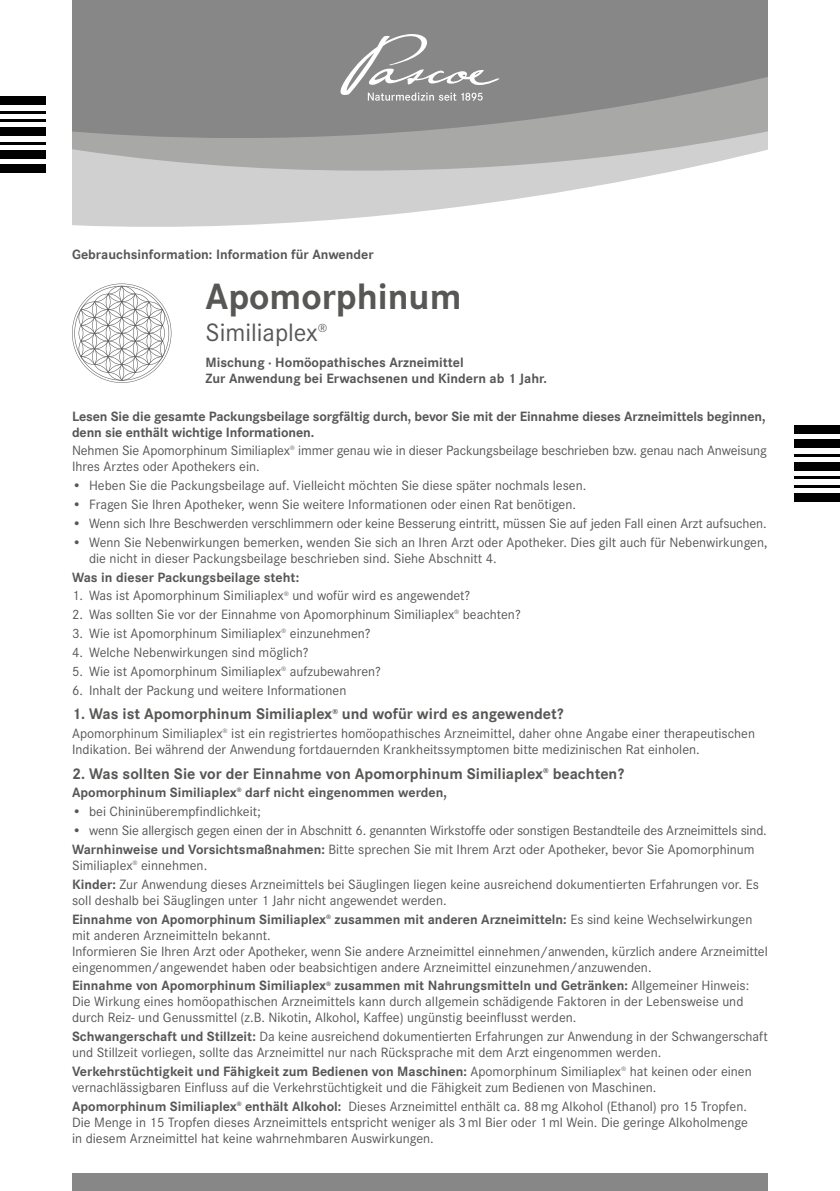
<style>
.page{position:relative;width:840px;height:1191px;background:#fff}
.page>*{position:absolute;margin:0;border:0;box-sizing:border-box;transform-origin:0 0}
.t1{font:700 38px "Corporate S Pro";color:#575756}
.t2{font:26px "Corporate S Pro";color:#575756}
.t3{font:700 16px "Corporate S Pro";color:#575756}
.t4{font:14px/16px "Corporate S Pro";color:#575756}
.t5{font:700 14px/16px "Corporate S Pro";color:#575756}
.s1{font-weight:700}
</style>
<div class="page">
<svg style="left:72px;top:186px;width:522px;height:40px;fill:#d0d0d0"></svg>
<svg style="left:72px;top:0;width:695px;height:186px;background:#9a9a9a"></svg>
<svg style="left:340px;top:34px;width:159px;height:67px;background:#9a9a9a"></svg>
<div style="left:72px;top:1174px;width:695px;height:17px;background:#878787"></div>
<svg style="left:72px;top:283px;width:99px;height:100px"></svg>
<div style="left:0;top:96px;width:45px;height:9px;background:#000"></div>
<hr style="left:0;top:111px;width:45px;height:2px;background:#000">
<hr style="left:0;top:119px;width:45px;height:3px;background:#000">
<div style="left:0;top:128px;width:45px;height:8px;background:#000"></div>
<hr style="left:0;top:142px;width:45px;height:3px;background:#000">
<div style="left:0;top:150px;width:45px;height:9px;background:#000"></div>
<div style="left:0;top:164px;width:45px;height:9px;background:#000"></div>
<div style="left:794px;top:493px;width:45px;height:9px;background:#000"></div>
<hr style="left:794px;top:485px;width:45px;height:3px;background:#000">
<hr style="left:794px;top:476px;width:45px;height:3px;background:#000">
<div style="left:794px;top:462px;width:45px;height:9px;background:#000"></div>
<hr style="left:794px;top:454px;width:45px;height:2px;background:#000">
<div style="left:794px;top:439px;width:45px;height:9px;background:#000"></div>
<div style="left:794px;top:425px;width:45px;height:9px;background:#000"></div>
<p class="t5" style="left:72px;top:245px;width:303px">Gebrauchsinformation: Information für Anwender</p>
<h1 class="t1" style="left:205px;top:266px;width:257px">Apomorphinum</h1>
<h2 class="t2" style="left:205px;top:313px;width:123px">Similiaplex<sup>®</sup></h2>
<p class="t5" style="left:205px;top:353px;width:343px">Mischung · Homöopathisches Arzneimittel<br>Zur Anwendung bei Erwachsenen und Kindern ab 1 Jahr.</p>
<p class="t5" style="left:72px;top:407px;width:694px">Lesen Sie die gesamte Packungsbeilage sorgfältig durch, bevor Sie mit der Einnahme dieses Arzneimittels beginnen, denn sie enthält wichtige Informationen.</p>
<p class="t4" style="left:72px;top:442px;width:696px">Nehmen Sie Apomorphinum Similiaplex<sup>®</sup> immer genau wie in dieser Packungsbeilage beschrieben bzw. genau nach Anweisung<br>Ihres Arztes oder Apothekers ein.</p>
<p class="t4" style="left:72px;top:476px;width:515px">• Heben Sie die Packungsbeilage auf. Vielleicht möchten Sie diese später nochmals lesen.</p>
<p class="t4" style="left:72px;top:495px;width:505px">• Fragen Sie Ihren Apotheker, wenn Sie weitere Informationen oder einen Rat benötigen.</p>
<p class="t4" style="left:72px;top:514px;width:695px">• Wenn sich Ihre Beschwerden verschlimmern oder keine Besserung eintritt, müssen Sie auf jeden Fall einen Arzt aufsuchen.</p>
<p class="t4" style="left:89px;top:533px;width:679px;text-indent:-17px">• Wenn Sie Nebenwirkungen bemerken, wenden Sie sich an Ihren Arzt oder Apotheker. Dies gilt auch für Nebenwirkungen, die nicht in dieser Packungsbeilage beschrieben sind. Siehe Abschnitt 4.</p>
<p class="t5" style="left:72px;top:568px;width:229px">Was in dieser Packungsbeilage steht:</p>
<p class="t4" style="left:72px;top:587px;width:399px">1. Was ist Apomorphinum Similiaplex<sup>®</sup> und wofür wird es angewendet?</p>
<p class="t4" style="left:72px;top:605px;width:450px">2. Was sollten Sie vor der Einnahme von Apomorphinum Similiaplex<sup>®</sup> beachten?</p>
<p class="t4" style="left:72px;top:624px;width:300px">3. Wie ist Apomorphinum Similiaplex<sup>®</sup> einzunehmen?</p>
<p class="t4" style="left:72px;top:643px;width:238px">4. Welche Nebenwirkungen sind möglich?</p>
<p class="t4" style="left:72px;top:662px;width:310px">5. Wie ist Apomorphinum Similiaplex<sup>®</sup> aufzubewahren?</p>
<p class="t4" style="left:72px;top:681px;width:276px">6. Inhalt der Packung und weitere Informationen</p>
<p class="t3" style="left:72px;top:701px;width:492px">1. Was ist Apomorphinum Similiaplex<sup>®</sup> und wofür wird es angewendet?</p>
<p class="t4" style="left:72px;top:724px;width:684px">Apomorphinum Similiaplex<sup>®</sup> ist ein registriertes homöopathisches Arzneimittel, daher ohne Angabe einer therapeutischen<br>Indikation. Bei während der Anwendung fortdauernden Krankheitssymptomen bitte medizinischen Rat einholen.</p>
<p class="t3" style="left:72px;top:760px;width:553px">2. Was sollten Sie vor der Einnahme von Apomorphinum Similiaplex<sup>®</sup> beachten?</p>
<p class="t5" style="left:72px;top:783px;width:376px">Apomorphinum Similiaplex<sup>®</sup> darf nicht eingenommen werden,</p>
<p class="t4" style="left:72px;top:802px;width:190px">• bei Chininüberempfindlichkeit;</p>
<p class="t4" style="left:72px;top:820px;width:695px;line-height:18.8px">• wenn Sie allergisch gegen einen der in Abschnitt 6. genannten Wirkstoffe oder sonstigen Bestandteile des Arzneimittels sind.<br><span class="s1">Warnhinweise und Vorsichtsmaßnahmen:</span> Bitte sprechen Sie mit Ihrem Arzt oder Apotheker, bevor Sie Apomorphinum</p>
<p class="t4" style="left:72px;top:854px;width:688px;line-height:18.8px">Similiaplex<sup>®</sup> einnehmen.<br><span class="s1">Kinder:</span> Zur Anwendung dieses Arzneimittels bei Säuglingen liegen keine ausreichend dokumentierten Erfahrungen vor. Es</p>
<p class="t4" style="left:72px;top:889px;width:681px;line-height:18.8px">soll deshalb bei Säuglingen unter 1 Jahr nicht angewendet werden.<br><span class="s1">Einnahme von Apomorphinum Similiaplex</span><sup>®</sup> <span class="s1">zusammen mit anderen Arzneimitteln:</span> Es sind keine Wechselwirkungen</p>
<p class="t4" style="left:72px;top:926px;width:696px">mit anderen Arzneimitteln bekannt.<br>Informieren Sie Ihren Arzt oder Apotheker, wenn Sie andere Arzneimittel einnehmen/anwenden, kürzlich andere Arzneimittel eingenommen/angewendet haben oder beabsichtigen andere Arzneimittel einzunehmen/anzuwenden.</p>
<p class="t4" style="left:72px;top:976px;width:678px"><span class="s1">Einnahme von Apomorphinum Similiaplex</span><sup>®</sup> <span class="s1">zusammen mit Nahrungsmitteln und Getränken:</span> Allgemeiner Hinweis:<br>Die Wirkung eines homöopathischen Arzneimittels kann durch allgemein schädigende Faktoren in der Lebensweise und durch Reiz- und Genussmittel (z.B. Nikotin, Alkohol, Kaffee) ungünstig beeinflusst werden.</p>
<p class="t4" style="left:72px;top:1027px;width:697px"><span class="s1">Schwangerschaft und Stillzeit:</span> Da keine ausreichend dokumentierten Erfahrungen zur Anwendung in der Schwangerschaft und Stillzeit vorliegen, sollte das Arzneimittel nur nach Rücksprache mit dem Arzt eingenommen werden.</p>
<p class="t4" style="left:72px;top:1062px;width:681px"><span class="s1">Verkehrstüchtigkeit und Fähigkeit zum Bedienen von Maschinen:</span> Apomorphinum Similiaplex<sup>®</sup> hat keinen oder einen vernachlässigbaren Einfluss auf die Verkehrstüchtigkeit und die Fähigkeit zum Bedienen von Maschinen.</p>
<p class="t4" style="left:72px;top:1097px;width:677px;text-align:justify"><span class="s1">Apomorphinum Similiaplex</span><sup>®</sup> <span class="s1">enthält Alkohol:</span> Dieses Arzneimittel enthält ca. 88mg Alkohol (Ethanol) pro 15 Tropfen.<br>Die Menge in 15 Tropfen dieses Arzneimittels entspricht weniger als 3ml Bier oder 1ml Wein. Die geringe Alkoholmenge in diesem Arzneimittel hat keine wahrnehmbaren Auswirkungen.</p>
</div>
